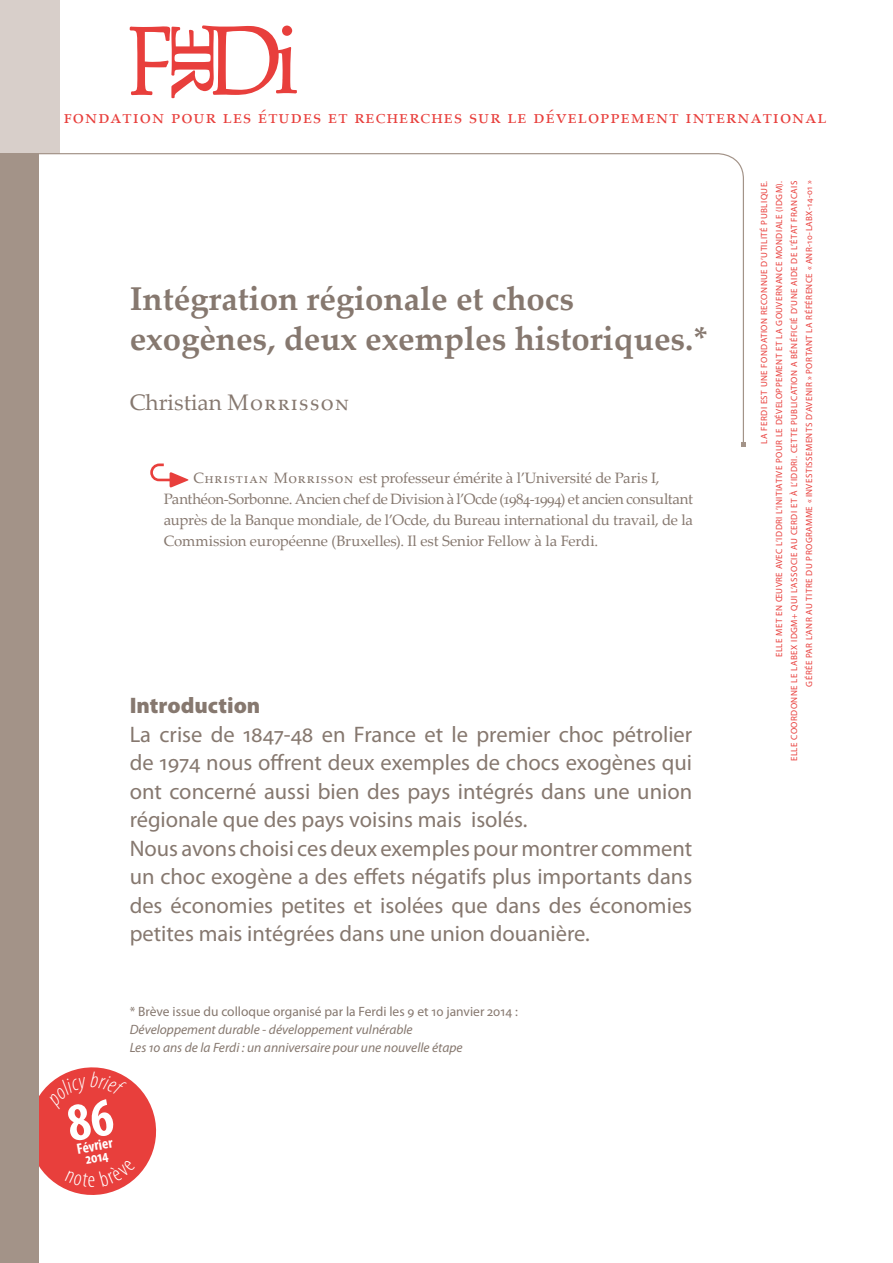
<style>
.page{position:relative;width:893px;height:1263px;background:#fff}
.page>*{position:absolute;margin:0;border:0;box-sizing:border-box;transform-origin:0 0}
.t1{font:700 33px/39px "Palatino Linotype";color:#86786f}
.t2{font:22.5px/28.5px "Myriad Pro";color:#86786f}
.t3{font:22.5px "Palatino Linotype";color:#86786f}
.t4{font:900 22.5px "Myriad Pro";color:#86786f}
.t5{font:19.5px "Palatino Linotype";letter-spacing:.05em;color:#e83f3c}
.t6{font:15px/21px "Palatino Linotype";letter-spacing:-.01em;color:#86786f}
.t7{font:700 condensed 15px/12px "Myriad Pro";color:#fff;text-align:center}
.t8{font:italic 13.5px/18px "Myriad Pro";color:#86786f}
.t9{font:13.5px "Myriad Pro";color:#86786f}
.t10{font:9px/15px "Myriad Pro";letter-spacing:.05em;color:#e83f3c;text-align:right}
</style>
<div class="page">
<svg style="left:130px;top:25px;width:167px;height:73px"></svg>
<div style="left:0;top:0;width:60px;height:153px;background:#d8cfca"></div>
<svg style="left:150px;top:463px;width:38px;height:24px"></svg>
<div style="left:0;top:153px;width:38px;height:1110px;background:#a39388"></div>
<svg style="left:38px;top:153px;width:706px;height:293px"></svg>
<svg style="left:741px;top:442px;width:5px;height:5px"></svg>
<svg style="left:38px;top:1062px;width:119px;height:138px"></svg>
<p class="t5" style="left:64px;top:103px;width:764px">fondation pour les études et recherches sur le développement international</p>
<h1 class="t1" style="left:130px;top:279px;width:580px">Intégration régionale et chocs exogènes, deux exemples historiques.*</h1>
<p class="t3" style="left:130px;top:386px;width:221px">Christian Morrisson</p>
<p class="t6" style="left:164px;top:466px;width:531px;text-indent:30px">Chr istian Mor r isson est professeur émérite à l’Université de Paris I, Panthéon-Sorbonne. Ancien chef de Division à l’Ocde (1984-1994) et ancien consultant auprès de la Banque mondiale, de l’Ocde, du Bureau international du travail, de la Commission européenne (Bruxelles). Il est Senior Fellow à la Ferdi.</p>
<p class="t4" style="left:130px;top:691px;width:132px">Introduction</p>
<p class="t2" style="left:130px;top:720px;width:564px">La crise de 1847-48 en France et le premier choc pétrolier de 1974 nous offrent deux exemples de chocs exogènes qui ont concerné aussi bien des pays intégrés dans une union régionale que des pays voisins mais isolés.<br>Nous avons choisi ces deux exemples pour montrer comment un choc exogène a des effets négatifs plus importants dans des économies petites et isolées que dans des économies petites mais intégrées dans une union douanière.</p>
<p class="t9" style="left:130px;top:1003px;width:390px">* Brève issue du colloque organisé par la Ferdi les 9 et 10 janvier 2014 :</p>
<p class="t8" style="left:130px;top:1020px;width:335px">Développement durable - développement vulnérable<br>Les 10 ans de la Ferdi : un anniversaire pour une nouvelle étape</p>
<p class="t7" style="left:76px;top:1142px;width:38px;rotate:-10deg">Février<br>2014</p>
<p class="t10" style="left:756px;top:761px;width:582px;rotate:-90deg">LA FERDI EST UNE FONDATION RECONNUE D’UTILITÉ PUBLIQUE.<br>ELLE MET EN ŒUVRE AVEC L’IDDRI L’INITIATIVE POUR LE DÉVELOPPEMENT ET LA GOUVERNANCE MONDIALE (IDGM).<br>ELLE COORDONNE LE LABEX IDGM+ QUI L’ASSOCIE AU CERDI ET À L’IDDRI. CETTE PUBLICATION A BÉNÉFICIÉ D’UNE AIDE DE L’ÉTAT FRANCAIS GÉRÉE PAR L’ANR AU TITRE DU PROGRAMME « INVESTISSEMENTS D’AVENIR » PORTANT LA RÉFÉRENCE « ANR-10-LABX-14-01 »</p>
</div>
